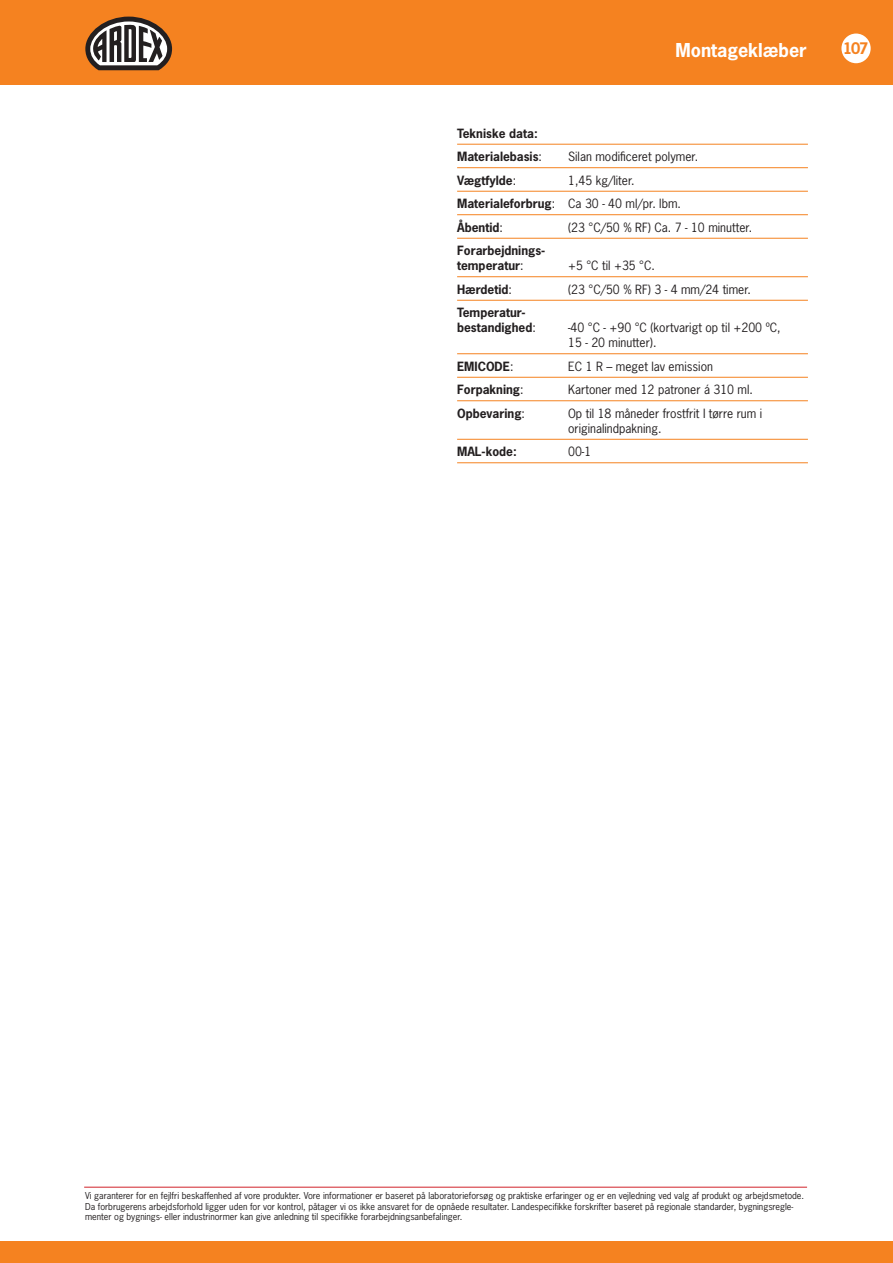
<style>
.page{position:relative;width:893px;height:1263px;background:#fff}
.page>*{position:absolute;margin:0;border:0;box-sizing:border-box;transform-origin:0 0}
.t1{font:700 18px "News Gothic Std";color:#fff}
.t2{font:700 15px "News Gothic Std";color:#f58220}
.t3{font:12px/23.5px "News Gothic Std";color:#231f20}
.t4{font:700 12px/15px "News Gothic Std";color:#231f20}
.t5{font:9px/10.5px "News Gothic Std";color:#231f20}
.s1{font-weight:400}
.s2{font-weight:700}
</style>
<div class="page">
<div style="left:0;top:0;width:893px;height:85px;background:#f58220"></div>
<div style="left:0;top:1242px;width:893px;height:21px;background:#f58220"></div>
<svg style="left:85px;top:17px;width:87px;height:53px"></svg>
<hr style="left:84px;top:1187px;width:723px;height:1px;background:#d1232a">
<div style="left:841px;top:34px;width:30px;height:29px;background:#fff;border-radius:50%"></div>
<hr style="left:457px;top:144px;width:351px;height:1px;background:#f58220">
<hr style="left:457px;top:167px;width:351px;height:1px;background:#f58220">
<hr style="left:457px;top:191px;width:351px;height:1px;background:#f58220">
<hr style="left:457px;top:214px;width:351px;height:1px;background:#f58220">
<hr style="left:457px;top:238px;width:351px;height:1px;background:#f58220">
<hr style="left:457px;top:276px;width:351px;height:1px;background:#f58220">
<hr style="left:457px;top:300px;width:351px;height:1px;background:#f58220">
<hr style="left:457px;top:353px;width:351px;height:1px;background:#f58220">
<hr style="left:457px;top:377px;width:351px;height:1px;background:#f58220">
<hr style="left:457px;top:400px;width:351px;height:1px;background:#f58220">
<hr style="left:457px;top:439px;width:351px;height:1px;background:#f58220">
<hr style="left:457px;top:462px;width:351px;height:1px;background:#f58220">
<h3 class="t4" style="left:457px;top:121px;width:86px;line-height:23.5px">Tekniske data:<br>Materialebasis<span class="s1">:</span></h3>
<h1 class="t1" style="left:675px;top:38px;width:133px">Montageklæber</h1>
<h2 class="t2" style="left:843px;top:39px;width:27px">107</h2>
<h3 class="t3" style="left:568px;top:145px;width:132px">Silan modificeret polymer.</h3>
<h3 class="t4" style="left:457px;top:172px;width:61px">Vægtfylde<span class="s1">:</span></h3>
<h3 class="t3" style="left:457px;top:168px;width:225px;text-indent:111px">1,45 kg/liter.<br><span class="s2">Materialeforbrug</span>: Ca 30 - 40 ml/pr. lbm.<br><span class="s2">Åbentid</span>:</h3>
<h3 class="t3" style="left:568px;top:215px;width:186px">(23 °C/50 % RF) Ca. 7 - 10 minutter.</h3>
<h3 class="t4" style="left:457px;top:243px;width:87px">Forarbejdnings-- temperatur<span class="s1">:</span></h3>
<h3 class="t3" style="left:568px;top:254px;width:88px">+5 °C til +35 °C.</h3>
<h3 class="t4" style="left:457px;top:281px;width:56px">Hærdetid<span class="s1">:</span></h3>
<h3 class="t3" style="left:568px;top:277px;width:184px">(23 °C/50 % RF) 3 - 4 mm/24 timer.</h3>
<h3 class="t4" style="left:457px;top:305px;width:80px">Temperatur&shy;bestandighed<span class="s1">:</span></h3>
<h3 class="t3" style="left:568px;top:320px;width:214px;line-height:15px">-40 °C - +90 °C (kortvarigt op til +200 ºC,<br>15 - 20 minutter).</h3>
<h3 class="t4" style="left:457px;top:358px;width:58px">EMICODE<span class="s1">:</span></h3>
<h3 class="t3" style="left:568px;top:354px;width:146px">EC 1 R – meget lav emission</h3>
<h3 class="t4" style="left:457px;top:382px;width:68px">Forpakning<span class="s1">:</span></h3>
<h3 class="t3" style="left:568px;top:378px;width:186px">Kartoner med 12 patroner á 310 ml.</h3>
<h3 class="t4" style="left:457px;top:405px;width:69px">Opbevaring<span class="s1">:</span></h3>
<h3 class="t3" style="left:568px;top:406px;width:196px;line-height:15px">Op til 18 måneder frostfrit I tørre rum i originalindpakning.</h3>
<h3 class="t4" style="left:457px;top:444px;width:61px">MAL-kode:</h3>
<h3 class="t3" style="left:568px;top:440px;width:25px">00-1</h3>
<p class="t5" style="left:85px;top:1191px;width:720px">Vi garanterer for en fejlfri beskaffenhed af vore produkter. Vore informationer er baseret på laboratorieforsøg og praktiske erfaringer og er en vejledning ved valg af produkt og arbejdsmetode.<br>Da forbrugerens arbejdsforhold ligger uden for vor kontrol, påtager vi os ikke ansvaret for de opnåede resultater. Landespecifikke forskrifter baseret på regionale standarder, bygningsregle&shy;menter og bygnings- eller industrinormer kan give anledning til specifikke forarbejdningsanbefalinger.</p>
</div>
